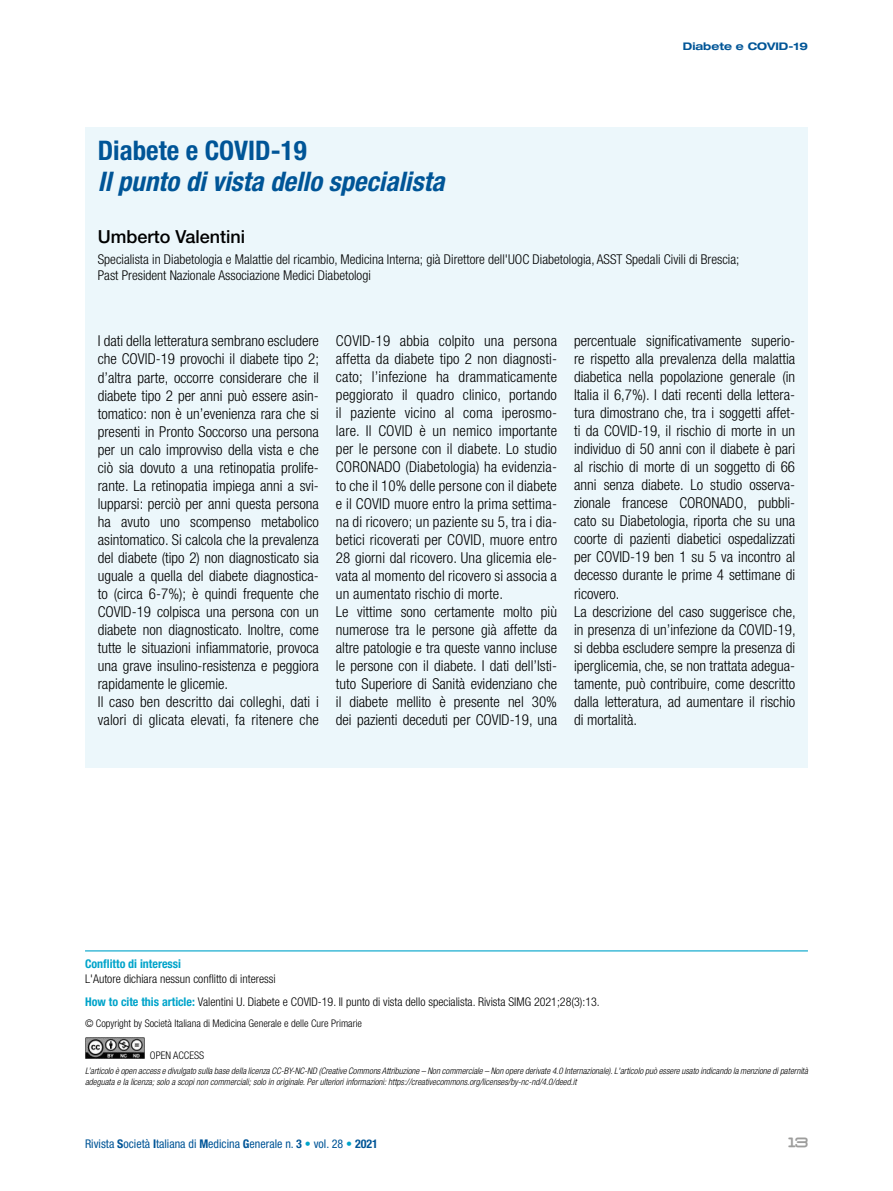
<style>
.page{position:relative;width:893px;height:1191px;background:#fff}
.page>*{position:absolute;margin:0;border:0;box-sizing:border-box;transform-origin:0 0}
.t1{font:italic 700 condensed 27px "Helvetica Neue LT Std";color:#005597}
.t2{font:700 condensed 27px "Helvetica Neue LT Std";color:#005597}
.t3{font:500 18px "Helvetica Neue LT Std";color:#000}
.t4{font:300 condensed 15px/18px "Helvetica Neue LT Std";color:#000}
.t5{font:300 condensed 13.5px/16.5px "Helvetica Neue LT Std";color:#000}
.t6{font:13.5px "D3 Euronism Bold";color:#9d9d9c}
.t7{font:300 condensed 12px/23px "Helvetica Neue LT Std";color:#000}
.t8{font:condensed 12px "Helvetica Neue LT Std";color:#005597}
.t9{font:700 condensed 12px "Helvetica Neue LT Std";color:#00a4ca}
.t10{font:300 condensed 10.5px "Helvetica Neue LT Std";color:#000}
.t11{font:700 expanded 10.5px "Helvetica Neue LT Std";color:#005597}
.t12{font:italic 300 condensed 9px/10.8px "Helvetica Neue LT Std";color:#000}
.s1{font-weight:700;color:#00a4ca}
.s2{font-weight:700}
.s3{color:#00a4ca}
</style>
<div class="page">
<div style="left:85px;top:128px;width:723px;height:165px;background:#ecf7fb"></div>
<div style="left:85px;top:293px;width:723px;height:474px;background:#ecf7fb"></div>
<hr style="left:85px;top:950px;width:723px;height:1px;background:#00a4ca">
<img style="left:85px;top:1037px;width:60px;height:21px">
<p class="t11" style="left:683px;top:40px;width:127px">Diabete e COVID-19</p>
<h1 class="t2" style="left:98px;top:134px;width:210px">Diabete e COVID-19</h1>
<h1 class="t1" style="left:98px;top:165px;width:348px">Il punto di vista dello specialista</h1>
<p class="t3" style="left:98px;top:226px;width:149px">Umberto Valentini</p>
<p class="t5" style="left:98px;top:251px;width:643px">Specialista in Diabetologia e Malattie del ricambio, Medicina Interna; già Direttore dell'UOC Diabetologia, ASST Spedali Civili di Brescia;<br>Past President Nazionale Associazione Medici Diabetologi</p>
<p class="t4" style="left:98px;top:332px;width:223px">I dati della letteratura sembrano escludere che COVID-19 provochi il diabete tipo 2; d’altra parte, occorre considerare che il diabete tipo 2 per anni può essere asin&shy;tomatico: non è un’evenienza rara che si presenti in Pronto Soccorso una persona per un calo improvviso della vista e che ciò sia dovuto a una retinopatia prolife&shy;rante. La retinopatia impiega anni a svi&shy;lupparsi: perciò per anni questa persona ha avuto uno scompenso metabolico asintomatico. Si calcola che la prevalenza del diabete (tipo 2) non diagnosticato sia uguale a quella del diabete diagnostica&shy;to (circa 6-7%); è quindi frequente che COVID‑19 colpisca una persona con un diabete non diagnosticato. Inoltre, come tutte le situazioni infiammatorie, provoca una grave insulino-resistenza e peggiora rapidamente le glicemie.<br>Il caso ben descritto dai colleghi, dati i valori di glicata elevati, fa ritenere che</p>
<p class="t4" style="left:336px;top:332px;width:223px">COVID-19 abbia colpito una persona affetta da diabete tipo 2 non diagnosti&shy;cato; l’infezione ha drammaticamente peggiorato il quadro clinico, portando il paziente vicino al coma iperosmo&shy;lare. Il COVID è un nemico importante per le persone con il diabete. Lo studio CORONADO (Diabetologia) ha evidenzia&shy;to che il 10% delle persone con il diabete e il COVID muore entro la prima settima&shy;na di ricovero; un paziente su 5, tra i dia&shy;betici ricoverati per COVID, muore entro 28 giorni dal ricovero. Una glicemia ele&shy;vata al momento del ricovero si associa a un aumentato rischio di morte.<br>Le vittime sono certamente molto più numerose tra le persone già affette da altre patologie e tra queste vanno incluse le persone con il diabete. I dati dell’Isti&shy;tuto Superiore di Sanità evidenziano che il diabete mellito è presente nel 30% dei pazienti deceduti per COVID‑19, una</p>
<p class="t4" style="left:574px;top:332px;width:223px">percentuale significativamente superio&shy;re rispetto alla prevalenza della malattia diabetica nella popolazione generale (in Italia il 6,7%). I dati recenti della lettera&shy;tura dimostrano che, tra i soggetti affet&shy;ti da COVID-19, il rischio di morte in un individuo di 50 anni con il diabete è pari al rischio di morte di un soggetto di 66 anni senza diabete. Lo studio osserva&shy;zionale francese CORONADO, pubbli&shy;cato su Diabetologia, riporta che su una coorte di pazienti diabetici ospedalizzati per COVID‑19 ben 1 su 5 va incontro al decesso durante le prime 4 settimane di ricovero.<br>La descrizione del caso suggerisce che, in presenza di un’infezione da COVID-19, si debba escludere sempre la presenza di iperglicemia, che, se non trattata adegua&shy;tamente, può contribuire, come descritto dalla letteratura, ad aumentare il rischio di mortalità.</p>
<p class="t9" style="left:85px;top:957px;width:98px">Conflitto di interessi</p>
<p class="t7" style="left:85px;top:967px;width:516px">L'Autore dichiara nessun conflitto di interessi<br><span class="s1">How to cite this article:</span> Valentini U. Diabete e COVID-19. Il punto di vista dello specialista. Rivista SIMG 2021;28(3):13.</p>
<p class="t10" style="left:85px;top:1017px;width:279px">© Copyright by Società Italiana di Medicina Generale e delle Cure Primarie</p>
<p class="t10" style="left:150px;top:1049px;width:56px">OPEN ACCESS</p>
<p class="t12" style="left:85px;top:1065px;width:724px">L’articolo è open access e divulgato sulla base della licenza CC-BY-NC-ND (Creative Commons Attribuzione – Non commerciale – Non opere derivate 4.0 Internazionale). L'articolo può essere usato indicando la menzione di paternità adeguata e la licenza; solo a scopi non commerciali; solo in originale. Per ulteriori informazioni: https://creativecommons.org/licenses/by-nc-nd/4.0/deed.it</p>
<p class="t8" style="left:85px;top:1137px;width:294px">Rivista <span class="s2">S</span>ocietà <span class="s2">I</span>taliana di <span class="s2">M</span>edicina <span class="s2">G</span>enerale n. <span class="s2">3</span> <span class="s3">•</span> vol. 28 <span class="s3">•</span> <span class="s2">2021</span></p>
<p class="t6" style="left:788px;top:1137px;width:21px">13</p>
</div>
